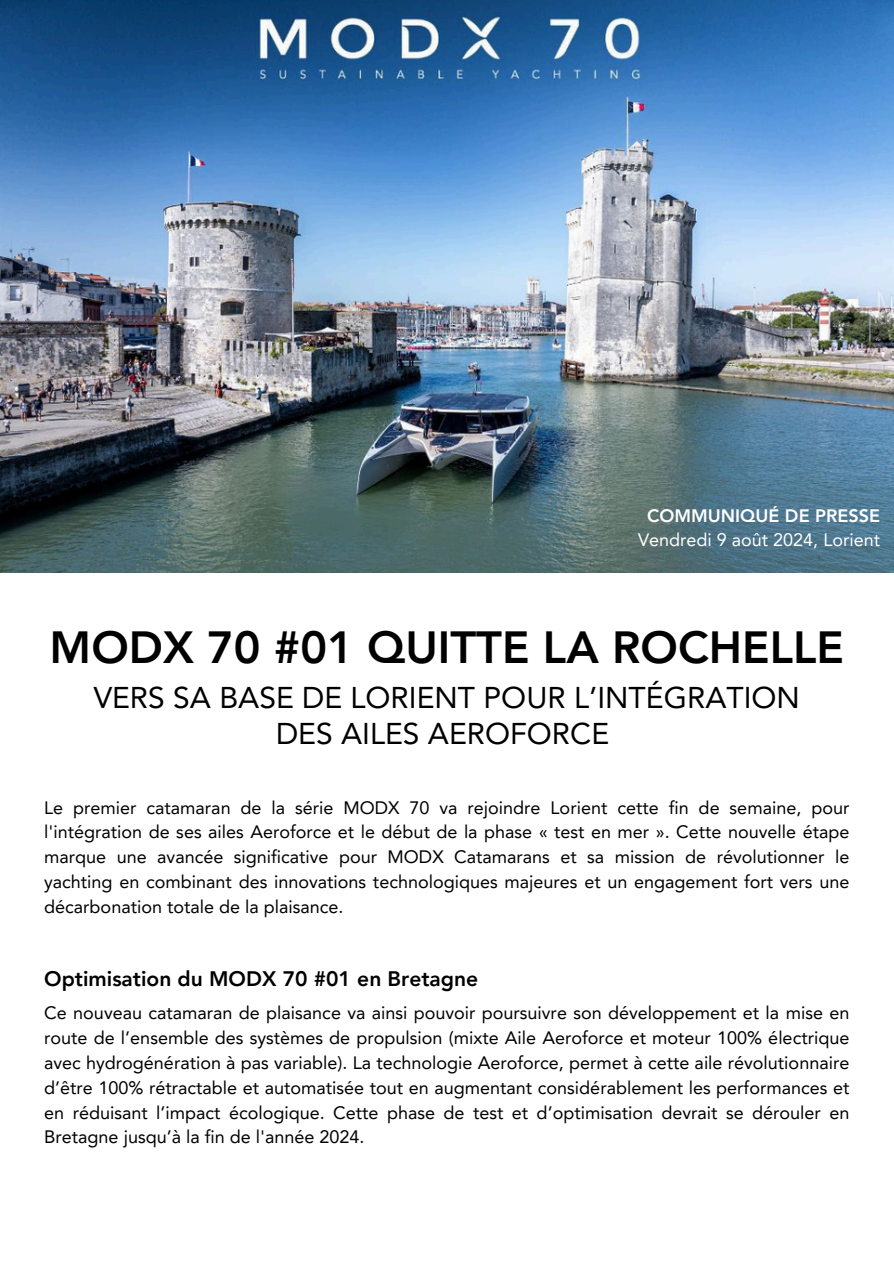
<style>
.page{position:relative;width:894px;height:1264px;background:#fff}
.page>*{position:absolute;margin:0;border:0;box-sizing:border-box;transform-origin:0 0}
.t1{font:800 45px "Avenir LT Pro";color:#000}
.t2{font:30px/36px "Avenir LT Pro";color:#000;text-align:center}
.t3{font:800 21px "Avenir LT Pro";color:#000}
.t4{font:18px/24.8px "Avenir LT Pro";color:#000;text-align:justify}
.t5{font:18px "Avenir LT Pro";color:#fff}
.t6{font:800 18px "Avenir LT Pro";color:#fff}
</style>
<div class="page">
<img style="left:0;top:0;width:893px;height:573px">
<p class="t6" style="left:647px;top:505px;width:234px">COMMUNIQUÉ DE PRESSE</p>
<p class="t5" style="left:638px;top:529px;width:243px">Vendredi 9 août 2024, Lorient</p>
<h1 class="t1" style="left:50px;top:621px;width:795px">MODX 70 #01 QUITTE LA ROCHELLE</h1>
<h2 class="t2" style="left:94px;top:679px;width:707px">VERS SA BASE DE LORIENT POUR L’INTÉGRATION<br>DES AILES AEROFORCE</h2>
<p class="t4" style="left:44px;top:794px;width:806px">Le premier catamaran de la série MODX 70 va rejoindre Lorient cette fin de semaine, pour l'intégration de ses ailes Aeroforce et le début de la phase « test en mer ». Cette nouvelle étape marque une avancée significative pour MODX Catamarans et sa mission de révolutionner le yachting en combinant des innovations technologiques majeures et un engagement fort vers une décarbonation totale de la plaisance.</p>
<p class="t3" style="left:44px;top:965px;width:435px">Optimisation du MODX 70 #01 en Bretagne</p>
<p class="t4" style="left:44px;top:1000px;width:806px">Ce nouveau catamaran de plaisance va ainsi pouvoir poursuivre son développement et la mise en route de l’ensemble des systèmes de propulsion (mixte Aile Aeroforce et moteur 100% électrique avec hydrogénération à pas variable). La technologie Aeroforce, permet à cette aile révolutionnaire d’être 100% rétractable et automatisée tout en augmentant considérablement les performances et en réduisant l’impact écologique. Cette phase de test et d’optimisation devrait se dérouler en Bretagne jusqu’à la fin de l'année 2024.</p>
</div>
